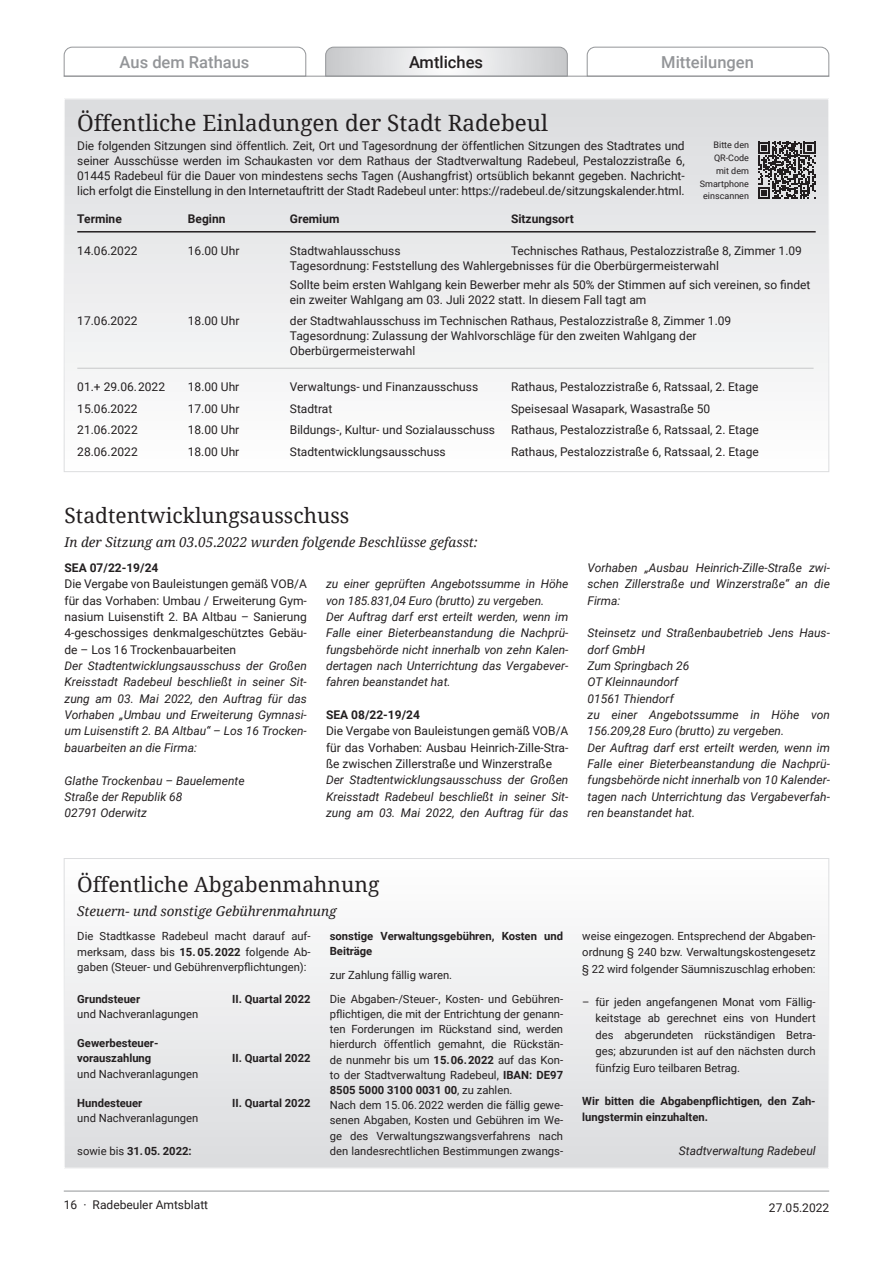
<style>
.page{position:relative;width:893px;height:1263px;background:#fff}
.page>*{position:absolute;margin:0;border:0;box-sizing:border-box;transform-origin:0 0}
.t1{font:22.5px "Droid Serif";color:#231f20}
.t2{font:21px "Droid Serif";color:#231f20}
.t3{font:500 16.5px "Roboto";color:#939598}
.t4{font:500 16.5px "Roboto";color:#231f20}
.t5{font:italic 13.5px "Droid Serif";color:#231f20}
.t6{font:12px/15px "Roboto";color:#231f20;text-align:justify}
.t7{font:italic 12px/16.4px "Roboto";color:#231f20;text-align:justify}
.t8{font:700 12px "Roboto";color:#231f20}
.t9{font:11.25px/15.3px "Roboto";color:#231f20;text-align:justify}
.t10{font:700 11.25px/15.8px "Roboto";color:#231f20}
.t11{font:9px/12.8px "Roboto";color:#231f20;text-align:right}
.s1{font-weight:700}
.s2{font-weight:400}
</style>
<div class="page">
<svg style="left:63px;top:46px;width:244px;height:31px"></svg>
<svg style="left:325px;top:46px;width:243px;height:30px"></svg>
<svg style="left:586px;top:46px;width:244px;height:31px"></svg>
<hr style="left:64px;top:76px;width:765px;height:1px;background:#939598">
<hr style="left:64px;top:1191px;width:765px;height:1px;background:#939598">
<div style="left:64px;top:99px;width:765px;height:373px;background:linear-gradient(to bottom,#dbdcde,#fefefe)"></div>
<hr style="left:77px;top:231px;width:739px;height:2px;background:#231f20">
<svg style="left:758px;top:142px;width:57px;height:57px"></svg>
<div style="left:64px;top:858px;width:765px;height:310px;background:linear-gradient(to bottom,#fefefe,#dbdcde)"></div>
<hr style="left:77px;top:368px;width:737px;height:1px;background:#c7c8ca">
<h3 class="t3" style="left:120px;top:50px;width:131px">Aus dem Rathaus</h3>
<h3 class="t4" style="left:409px;top:50px;width:76px">Amtliches</h3>
<h3 class="t3" style="left:661px;top:50px;width:94px">Mitteilungen</h3>
<h1 class="t1" style="left:77px;top:107px;width:472px">Öffentliche Einladungen der Stadt Radebeul</h1>
<p class="t6" style="left:77px;top:138px;width:609px">Die folgenden Sitzungen sind öffentlich. Zeit, Ort und Tagesordnung der öffentlichen Sitzungen des Stadtrates und seiner Ausschüsse werden im Schaukasten vor dem Rathaus der Stadtverwaltung Radebeul, Pestalozzistraße 6, 01445 Radebeul für die Dauer von mindestens sechs Tagen (Aushangfrist) ortsüblich bekannt gegeben. Nachricht&shy;lich erfolgt die Einstellung in den Internetauftritt der Stadt Radebeul unter: https://radebeul.de/sitzungskalender.html.</p>
<p class="t8" style="left:77px;top:210px;width:46px">Termine</p>
<p class="t8" style="left:188px;top:210px;width:39px">Beginn</p>
<p class="t8" style="left:290px;top:210px;width:51px">Gremium</p>
<p class="t8" style="left:511px;top:210px;width:64px">Sitzungsort</p>
<p class="t6" style="left:77px;top:242px;width:62px">14.06.2022</p>
<p class="t6" style="left:188px;top:242px;width:53px">16.00 Uhr</p>
<p class="t6" style="left:290px;top:242px;width:112px">Stadtwahlausschuss</p>
<p class="t11" style="left:700px;top:138px;width:51px">Bitte den<br>QR-Code mit dem<br>Smartphone einscannen</p>
<p class="t6" style="left:290px;top:242px;width:514px;text-indent:221px">Technisches Rathaus, Pestalozzistraße 8, Zimmer 1.09<br>Tagesordnung: Feststellung des Wahlergebnisses für die Oberbürgermeisterwahl</p>
<p class="t6" style="left:290px;top:277px;width:522px">Sollte beim ersten Wahlgang kein Bewerber mehr als 50% der Stimmen auf sich vereinen, so findet ein zweiter Wahlgang am 03. Juli 2022 statt. In diesem Fall tagt am</p>
<p class="t6" style="left:77px;top:313px;width:62px">17.06.2022</p>
<p class="t6" style="left:188px;top:313px;width:53px">18.00 Uhr</p>
<p class="t6" style="left:290px;top:313px;width:443px;text-align:left">der Stadtwahlausschuss im Technischen Rathaus, Pestalozzistraße 8, Zimmer 1.09<br>Tagesordnung: Zulassung der Wahlvorschläge für den zweiten Wahlgang der<br>Oberbürgermeisterwahl</p>
<p class="t6" style="left:77px;top:379px;width:89px">01.+ 29.06.2022</p>
<p class="t6" style="left:188px;top:379px;width:53px">18.00 Uhr</p>
<p class="t6" style="left:290px;top:379px;width:190px">Verwaltungs- und Finanzausschuss</p>
<p class="t6" style="left:511px;top:379px;width:249px">Rathaus, Pestalozzistraße 6, Ratssaal, 2. Etage</p>
<p class="t6" style="left:77px;top:401px;width:62px">15.06.2022</p>
<p class="t6" style="left:188px;top:401px;width:53px">17.00 Uhr</p>
<p class="t6" style="left:290px;top:401px;width:44px">Stadtrat</p>
<p class="t6" style="left:511px;top:401px;width:201px">Speisesaal Wasapark, Wasastraße 50</p>
<p class="t6" style="left:77px;top:422px;width:62px">21.06.2022</p>
<p class="t6" style="left:188px;top:422px;width:53px">18.00 Uhr</p>
<p class="t6" style="left:290px;top:422px;width:207px">Bildungs-, Kultur- und Sozialausschuss</p>
<p class="t6" style="left:511px;top:422px;width:249px">Rathaus, Pestalozzistraße 6, Ratssaal, 2. Etage</p>
<p class="t6" style="left:77px;top:443px;width:62px">28.06.2022</p>
<p class="t6" style="left:188px;top:443px;width:53px">18.00 Uhr</p>
<p class="t6" style="left:290px;top:443px;width:157px">Stadtentwicklungsausschuss</p>
<p class="t6" style="left:511px;top:443px;width:249px">Rathaus, Pestalozzistraße 6, Ratssaal, 2. Etage</p>
<h2 class="t2" style="left:65px;top:501px;width:286px">Stadtentwicklungsausschuss</h2>
<p class="t5" style="left:65px;top:533px;width:415px">In der Sitzung am 03.05.2022 wurden folgende Beschlüsse gefasst:</p>
<p class="t8" style="left:65px;top:559px;width:95px">SEA 07/22-19/24</p>
<p class="t6" style="left:65px;top:575px;width:244px;line-height:16.4px">Die Vergabe von Bauleistungen gemäß VOB/A für das Vorhaben: Umbau / Erweiterung Gym&shy;nasium Luisenstift 2. BA Altbau – Sanierung 4-geschossiges denkmalgeschütztes Gebäu&shy;de – Los 16 Trockenbauarbeiten</p>
<p class="t7" style="left:65px;top:657px;width:244px">Der Stadtentwicklungsausschuss der Großen Kreisstadt Radebeul beschließt in seiner Sit&shy;zung am 03. Mai 2022, den Auftrag für das Vorhaben „Umbau und Erweiterung Gymnasi&shy;um Luisenstift 2. BA Altbau“ – Los 16 Trocken&shy;bauarbeiten an die Firma:</p>
<p class="t7" style="left:65px;top:772px;width:182px;text-align:left">Glathe Trockenbau – Bauelemente<br>Straße der Republik 68<br>02791 Oderwitz</p>
<p class="t7" style="left:326px;top:575px;width:244px;text-align:left">zu einer geprüften Angebotssumme in Höhe von 185.831,04 Euro (brutto) zu vergeben.<br>Der Auftrag darf erst erteilt werden, wenn im Falle einer Bieterbeanstandung die Nachprü&shy;fungsbehörde nicht innerhalb von zehn Kalen&shy;dertagen nach Unterrichtung das Vergabever&shy;fahren beanstandet hat.</p>
<p class="t8" style="left:326px;top:706px;width:95px">SEA 08/22-19/24</p>
<p class="t6" style="left:326px;top:722px;width:244px;line-height:16.4px">Die Vergabe von Bauleistungen gemäß VOB/A für das Vorhaben: Ausbau Heinrich-Zille-Stra&shy;ße zwischen Zillerstraße und Winzerstraße</p>
<p class="t7" style="left:326px;top:771px;width:244px">Der Stadtentwicklungsausschuss der Großen Kreisstadt Radebeul beschließt in seiner Sit&shy;zung am 03. Mai 2022, den Auftrag für das</p>
<p class="t7" style="left:588px;top:559px;width:244px">Vorhaben „Ausbau Heinrich-Zille-Straße zwi&shy;schen Zillerstraße und Winzerstraße“ an die Firma:</p>
<p class="t7" style="left:588px;top:624px;width:244px;text-align:left">Steinsetz und Straßenbaubetrieb Jens Haus&shy;dorf GmbH<br>Zum Springbach 26<br>OT Kleinnaundorf<br>01561 Thiendorf<br>zu einer Angebotssumme in Höhe von<br>156.209,28 Euro (brutto) zu vergeben.<br>Der Auftrag darf erst erteilt werden, wenn im<br>Falle einer Bieterbeanstandung die Nachprü&shy;fungsbehörde nicht innerhalb von 10 Kalender&shy;tagen nach Unterrichtung das Vergabeverfah&shy;ren beanstandet hat.</p>
<h2 class="t2" style="left:77px;top:870px;width:304px">Öffentliche Abgabenmahnung</h2>
<p class="t5" style="left:77px;top:902px;width:261px">Steuern- und sonstige Gebührenmahnung</p>
<p class="t9" style="left:77px;top:927px;width:235px;line-height:15.8px">Die Stadtkasse Radebeul macht darauf auf&shy;merksam, dass bis <span class="s1">15. 05.2022</span> folgende Ab&shy;gaben (Steuer- und Gebührenverpflichtungen):</p>
<p class="t10" style="left:77px;top:990px;width:64px">Grundsteuer</p>
<p class="t10" style="left:232px;top:990px;width:80px">II. Quartal 2022</p>
<p class="t9" style="left:77px;top:1006px;width:123px">und Nachveranlagungen</p>
<p class="t10" style="left:77px;top:1034px;width:78px">Gewerbesteuer-- vorauszahlung</p>
<p class="t10" style="left:330px;top:928px;width:235px;line-height:15.3px">sonstige Verwaltungsgebühren, Kosten und<br>Beiträge</p>
<p class="t9" style="left:330px;top:962px;width:235px;line-height:23.7px">zur Zahlung fällig waren.<br>Die Abgaben-/Steuer-, Kosten- und Gebühren-</p>
<p class="t9" style="left:330px;top:1006px;width:235px;text-align:left">pflichtigen, die mit der Entrichtung der genann&shy;ten Forderungen im Rückstand sind, werden hierdurch öffentlich gemahnt, die Rückstän&shy;de nunmehr bis um <span class="s1">15.06.2022</span> auf das Kon&shy;to der Stadtverwaltung Radebeul, <span class="s1">IBAN: DE97<br>8505 5000 3100 0031 00</span>, zu zahlen.<br>Nach dem 15.06.2022 werden die fällig gewe&shy;senen Abgaben, Kosten und Gebühren im We&shy;ge des Verwaltungszwangsverfahrens nach den landesrechtlichen Bestimmungen zwangs-</p>
<p class="t10" style="left:232px;top:1050px;width:80px">II. Quartal 2022</p>
<p class="t9" style="left:77px;top:1066px;width:123px">und Nachveranlagungen</p>
<p class="t10" style="left:77px;top:1094px;width:67px">Hundesteuer</p>
<p class="t10" style="left:232px;top:1094px;width:80px">II. Quartal 2022</p>
<p class="t9" style="left:77px;top:1110px;width:123px">und Nachveranlagungen</p>
<p class="t10" style="left:77px;top:1143px;width:116px"><span class="s2">sowie bis</span> 31.05. 2022:</p>
<p class="t9" style="left:582px;top:927px;width:235px;line-height:16.5px">weise eingezogen. Entsprechend der Abgaben&shy;ordnung § 240 bzw. Verwaltungskostengesetz § 22 wird folgender Säumniszuschlag erhoben:</p>
<p class="t9" style="left:595px;top:993px;width:222px;line-height:16.5px;text-indent:-13px">– für jeden angefangenen Monat vom Fällig&shy;keitstage ab gerechnet eins von Hundert des abgerundeten rückständigen Betra&shy;ges; abzurunden ist auf den nächsten durch fünfzig Euro teilbaren Betrag.</p>
<p class="t10" style="left:582px;top:1092px;width:235px;line-height:16.5px">Wir bitten die Abgabenpflichtigen, den Zah&shy;lungstermin einzuhalten.</p>
<p class="t7" style="left:679px;top:1142px;width:138px">Stadtverwaltung Radebeul</p>
<p class="t6" style="left:64px;top:1197px;width:146px">16 · Radebeuler Amtsblatt</p>
<p class="t6" style="left:769px;top:1199px;width:62px">27.05.2022</p>
</div>
